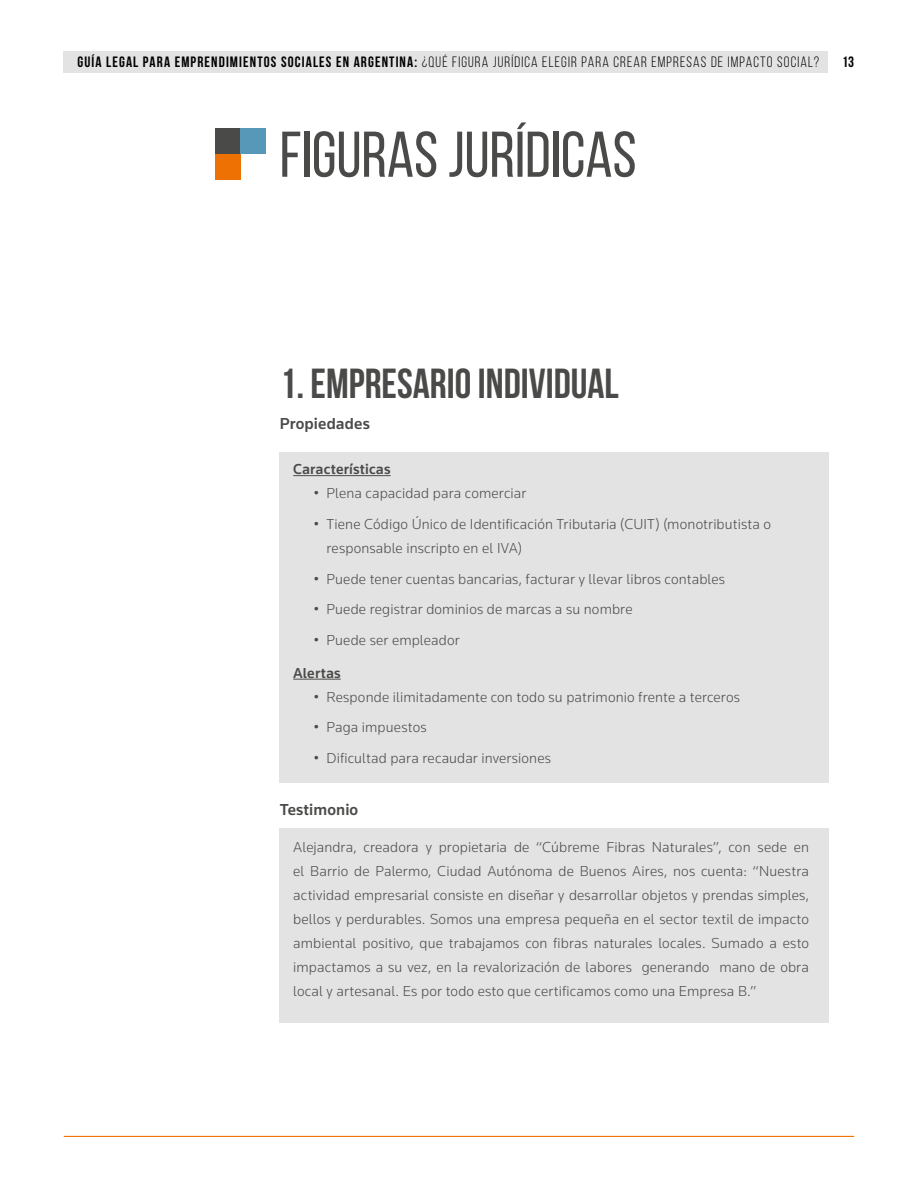
<style>
.page{position:relative;width:918px;height:1188px;background:#fff}
.page>*{position:absolute;margin:0;border:0;box-sizing:border-box;transform-origin:0 0}
.t1{font:64.5px "Bebas Neue";color:#4a4a49}
.t2{font:700 42px "Bebas Neue";color:#4a4a49}
.t3{font:500 16.5px "Knowledge";letter-spacing:.01em;color:#4a4a49}
.t4{font:300 15px/24px "Knowledge";letter-spacing:.01em;color:#4a4a49}
.t5{font:15px "Bebas Neue";letter-spacing:.075em;color:#000}
.t6{font:500 15px "Knowledge";letter-spacing:.01em;color:#4a4a49}
.t7{font:700 15px "Bebas Neue";color:#000}
.s1{font-weight:700}
</style>
<div class="page">
<div style="left:215px;top:128px;width:25px;height:26px;background:#4a4a49"></div>
<div style="left:215px;top:154px;width:25px;height:26px;background:#ee7203"></div>
<div style="left:240px;top:128px;width:26px;height:26px;background:#5798b9"></div>
<div style="left:64px;top:51px;width:764px;height:21px;background:#e3e3e3"></div>
<hr style="left:64px;top:1136px;width:790px;height:1px;background:#ee7203">
<div style="left:280px;top:453px;width:549px;height:330px;background:#e3e3e3"></div>
<hr style="left:293px;top:475px;width:98px;height:1px;background:#4a4a49">
<hr style="left:293px;top:679px;width:48px;height:1px;background:#4a4a49">
<div style="left:280px;top:828px;width:549px;height:195px;background:#e3e3e3"></div>
<p class="t5" style="left:78px;top:54px;width:743px"><span class="s1">GUÍA LEGAL PARA EMPRENDIMIENTOS SOCIALES EN ARGENTINA:</span> ¿QUÉ FIGURA JURÍDICA ELEGIR PARA CREAR EMPRESAS DE IMPACTO SOCIAL?</p>
<p class="t7" style="left:842px;top:54px;width:14px">13</p>
<h1 class="t1" style="left:280px;top:120px;width:358px">FIGURAS JURÍDICAS</h1>
<h2 class="t2" style="left:280px;top:360px;width:341px">1. EMPRESARIO INDIVIDUAL</h2>
<p class="t3" style="left:280px;top:413px;width:92px">Propiedades</p>
<p class="t6" style="left:293px;top:460px;width:99px">Características</p>
<p class="t4" style="left:314px;top:481px;width:214px">• Plena capacidad para comerciar</p>
<p class="t4" style="left:326px;top:512px;width:446px;text-indent:-13px">• Tiene Código Único de Identificación Tributaria (CUIT) (monotributista o responsable inscripto en el IVA)</p>
<p class="t4" style="left:314px;top:566px;width:413px">• Puede tener cuentas bancarias, facturar y llevar libros contables</p>
<p class="t4" style="left:314px;top:597px;width:320px">• Puede registrar dominios de marcas a su nombre</p>
<p class="t4" style="left:314px;top:628px;width:147px">• Puede ser empleador</p>
<p class="t6" style="left:293px;top:663px;width:49px">Alertas</p>
<p class="t4" style="left:314px;top:684px;width:428px">• Responde ilimitadamente con todo su patrimonio frente a terceros</p>
<p class="t4" style="left:314px;top:715px;width:114px">• Paga impuestos</p>
<p class="t4" style="left:314px;top:746px;width:239px">• Dificultad para recaudar inversiones</p>
<p class="t3" style="left:280px;top:799px;width:80px">Testimonio</p>
<p class="t4" style="left:293px;top:835px;width:517px;text-align:justify">Alejandra, creadora y propietaria de “Cúbreme Fibras Naturales”, con sede en el Barrio de Palermo, Ciudad Autónoma de Buenos Aires, nos cuenta: “Nuestra actividad empresarial consiste en diseñar y desarrollar objetos y prendas simples, bellos y perdurables. Somos una empresa pequeña en el sector textil de impacto ambiental positivo, que trabajamos con fibras naturales locales. Sumado a esto impactamos a su vez, en la revalorización de labores generando mano de obra local y artesanal. Es por todo esto que certificamos como una Empresa B.”</p>
</div>
